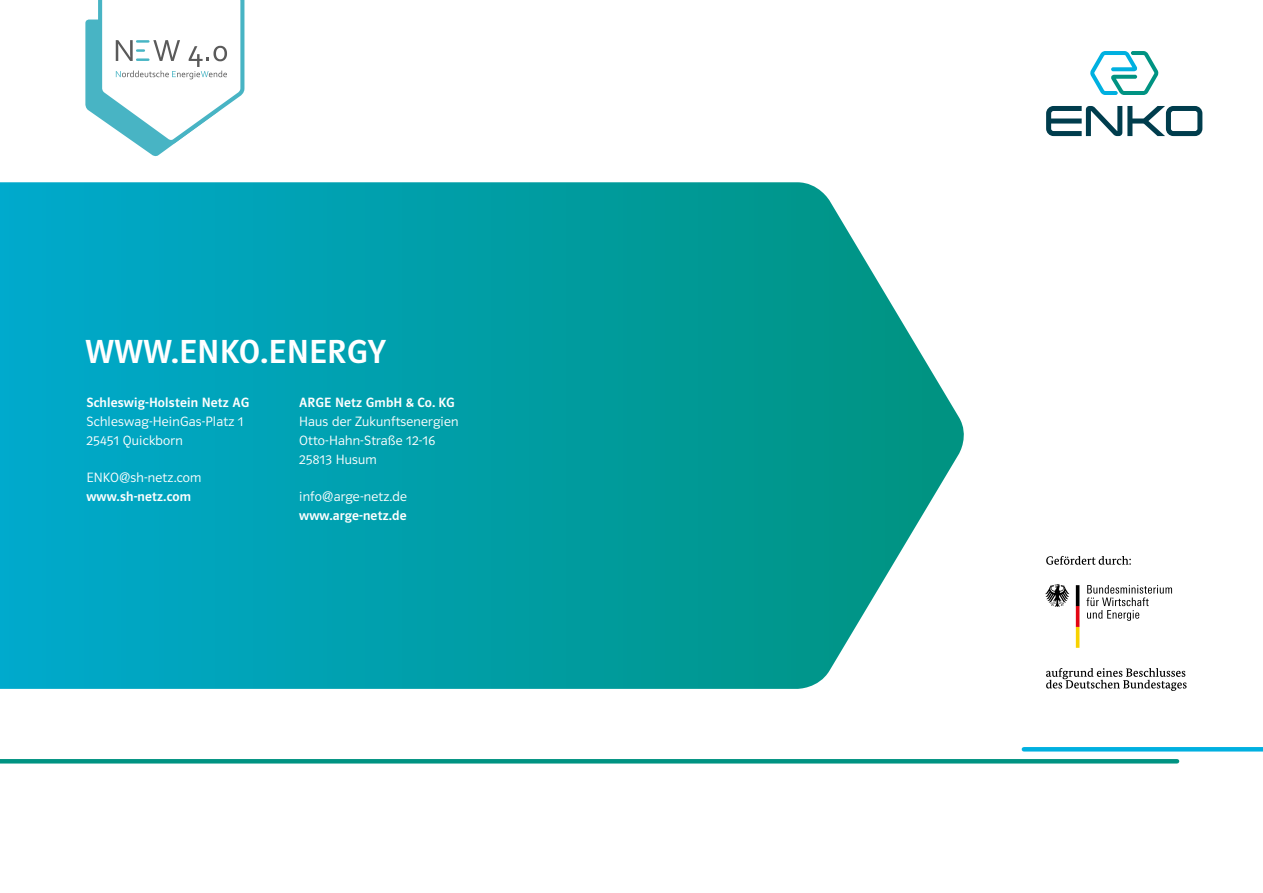
<style>
.page{position:relative;width:1263px;height:893px;background:#fff}
.page>*{position:absolute;margin:0;border:0;box-sizing:border-box;transform-origin:0 0}
.t1{font:34.5px "Polo 11 K Krftg";letter-spacing:.015em;color:#fff}
.t2{font:13.95px/18.8px "Polo 11 K Leicht";letter-spacing:.015em;color:#fff}
.t3{font:13.95px "Polo 11 K Krftg";letter-spacing:.015em;color:#fff}
</style>
<div class="page">
<svg style="left:0;top:182px;width:964px;height:507px;background:#12a5ae"></svg>
<svg style="left:1046px;top:106px;width:156px;height:30px"></svg>
<svg style="left:1090px;top:51px;width:69px;height:44px"></svg>
<svg style="left:85px;top:0;width:159px;height:156px"></svg>
<svg style="left:1045px;top:556px;width:141px;height:135px"></svg>
<hr style="left:1024px;top:747px;width:239px;height:4px;background:#00b0e0">
<hr style="left:0;top:759px;width:1177px;height:4px;background:#009382">
<h1 class="t1" style="left:85px;top:333px;width:302px">WWW.ENKO.ENERGY</h1>
<p class="t3" style="left:86px;top:395px;width:164px">Schleswig-Holstein Netz AG</p>
<p class="t2" style="left:86px;top:412px;width:159px">Schleswag-HeinGas-Platz 1<br>25451 Quickborn</p>
<p class="t2" style="left:86px;top:468px;width:117px">ENKO@sh-netz.com</p>
<p class="t3" style="left:86px;top:489px;width:106px">www.sh-netz.com</p>
<p class="t3" style="left:299px;top:395px;width:157px">ARGE Netz GmbH &amp; Co. KG</p>
<p class="t2" style="left:299px;top:412px;width:161px">Haus der Zukunftsenergien<br>Otto-Hahn-Straße 12-16<br>25813 Husum</p>
<p class="t2" style="left:299px;top:487px;width:109px">info@arge-netz.de</p>
<p class="t3" style="left:299px;top:508px;width:109px">www.arge-netz.de</p>
</div>
